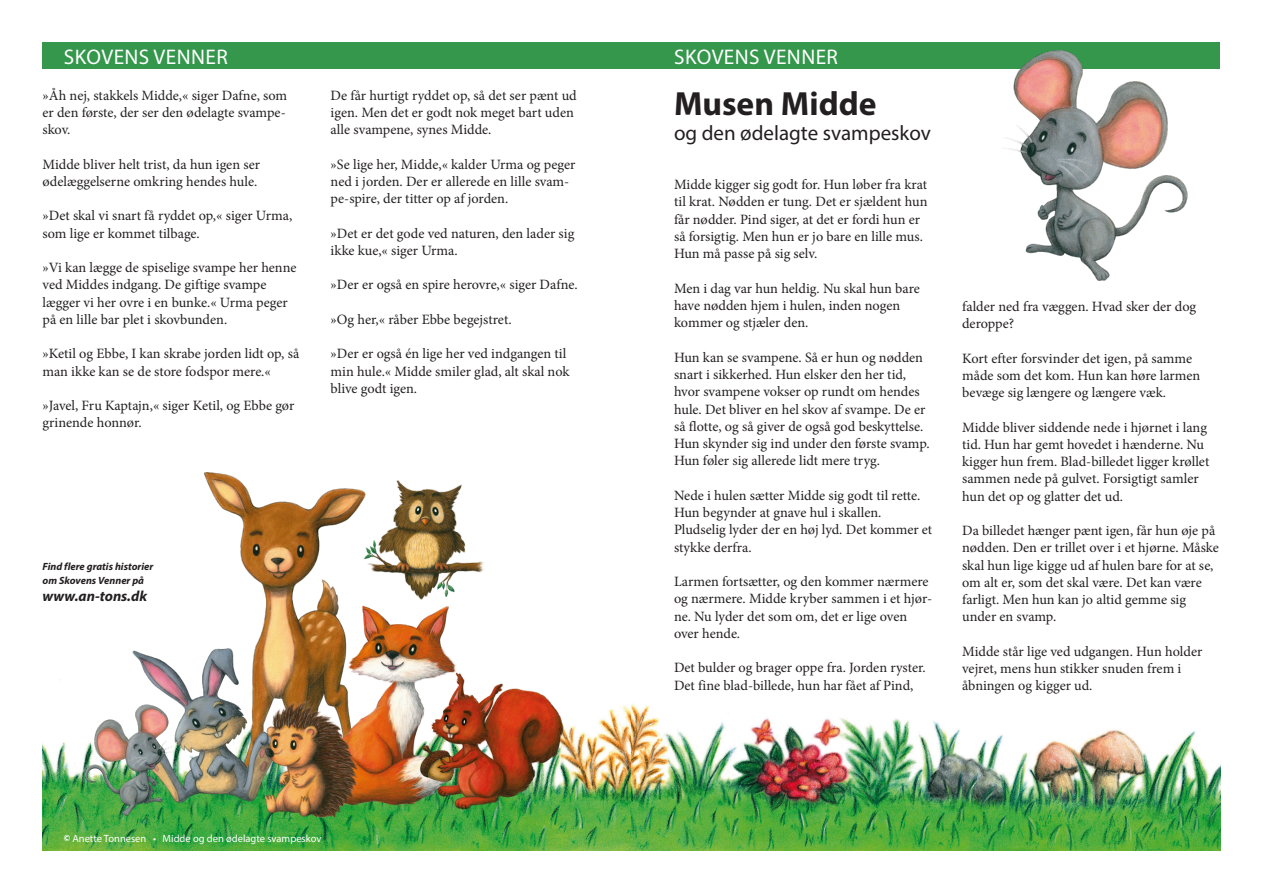
<style>
.page{position:relative;width:1263px;height:893px;background:#fff}
.page>*{position:absolute;margin:0;border:0;box-sizing:border-box;transform-origin:0 0}
.overskrift{font:700 33.6px "Myriad Pro";color:#231f20}
.serie-rubrik{font:21.15px "Myriad Pro";letter-spacing:.02em;color:#fff}
.underoverskrift{font:21px "Myriad Pro";color:#231f20}
.bundtekst{font:italic 700 14.7px "Myriad Pro";color:#231f20}
.brødtekst{font:14.25px/17.2px "Minion Pro";color:#231f20}
.serie-rubrik-2{font:10.5px "Myriad Pro";color:#fff}
.bundtekst-2{font:italic 700 10.5px/13.6px "Myriad Pro";color:#231f20}
.s1{font-family:"Berlin Sans FB"}
</style>
<div class="page">
<div style="left:43px;top:43px;width:1177px;height:26px;background:#34974c"></div>
<img style="left:43px;top:703px;width:1177px;height:148px">
<img style="left:974px;top:42px;width:238px;height:239px">
<img style="left:54px;top:472px;width:535px;height:364px">
<p class="serie-rubrik" style="left:64px;top:44px;width:165px">SKOVENS VENNER</p>
<p class="serie-rubrik" style="left:674px;top:44px;width:165px">SKOVENS VENNER</p>
<p class="overskrift" style="left:674px;top:81px;width:204px">Musen Midde</p>
<p class="underoverskrift" style="left:674px;top:120px;width:258px">og den ødelagte svampeskov</p>
<p class="brødtekst" style="left:674px;top:176px;width:255px">Midde kigger sig godt for. Hun løber fra krat til krat. Nødden er tung. Det er sjældent hun får nødder. Pind siger, at det er fordi hun er så forsigtig. Men hun er jo bare en lille mus.<br>Hun må passe på sig selv.</p>
<p class="brødtekst" style="left:674px;top:280px;width:247px">Men i dag var hun heldig. Nu skal hun bare have nødden hjem i hulen, inden nogen kommer og stjæler den.</p>
<p class="brødtekst" style="left:674px;top:349px;width:257px">Hun kan se svampene. Så er hun og nødden snart i sikkerhed. Hun elsker den her tid, hvor svampene vokser op rundt om hendes hule. Det bliver en hel skov af svampe. De er så flotte, og så giver de også god beskyttelse.<br>Hun skynder sig ind under den første svamp.<br>Hun føler sig allerede lidt mere tryg.</p>
<p class="brødtekst" style="left:674px;top:487px;width:260px">Nede i hulen sætter Midde sig godt til rette.<br>Hun begynder at gnave hul i skallen.<br>Pludselig lyder der en høj lyd. Det kommer et stykke derfra.</p>
<p class="brødtekst" style="left:674px;top:573px;width:260px">Larmen fortsætter, og den kommer nærmere og nærmere. Midde kryber sammen i et hjør&shy;ne. Nu lyder det som om, det er lige oven over hende.</p>
<p class="brødtekst" style="left:674px;top:659px;width:253px">Det bulder og brager oppe fra. Jorden ryster.<br>Det fine blad-billede, hun har fået af Pind,</p>
<p class="brødtekst" style="left:43px;top:87px;width:246px;text-align:justify">»Åh nej, stakkels Midde,« siger Dafne, som er den første, der ser den ødelagte svampe&shy;skov.</p>
<p class="brødtekst" style="left:43px;top:156px;width:219px">Midde bliver helt trist, da hun igen ser ødelæggelserne omkring hendes hule.</p>
<p class="brødtekst" style="left:43px;top:207px;width:251px">»Det skal vi snart få ryddet op,« siger Urma, som lige er kommet tilbage.</p>
<p class="brødtekst" style="left:43px;top:259px;width:256px">»Vi kan lægge de spiselige svampe her henne ved Middes indgang. De giftige svampe lægger vi her ovre i en bunke.« Urma peger på en lille bar plet i skovbunden.</p>
<p class="brødtekst" style="left:43px;top:345px;width:258px">»Ketil og Ebbe, I kan skrabe jorden lidt op, så man ikke kan se de store fodspor mere.«</p>
<p class="brødtekst" style="left:43px;top:397px;width:253px">»Javel, Fru Kaptajn,« siger Ketil, og Ebbe gør grinende honnør.</p>
<p class="brødtekst" style="left:331px;top:87px;width:248px">De får hurtigt ryddet op, så det ser pænt ud igen. Men det er godt nok meget bart uden alle svampene, synes Midde.</p>
<p class="brødtekst" style="left:331px;top:156px;width:246px">»Se lige her, Midde,« kalder Urma og peger ned i jorden. Der er allerede en lille svam&shy;pe-spire, der titter op af jorden.</p>
<p class="brødtekst" style="left:331px;top:225px;width:245px">»Det er det gode ved naturen, den lader sig ikke kue,« siger Urma.</p>
<p class="brødtekst" style="left:331px;top:276px;width:249px">»Der er også en spire herovre,« siger Dafne.</p>
<p class="brødtekst" style="left:331px;top:311px;width:182px">»Og her,« råber Ebbe begejstret.</p>
<p class="brødtekst" style="left:331px;top:345px;width:240px">»Der er også én lige her ved indgangen til min hule.« Midde smiler glad, alt skal nok blive godt igen.</p>
<p class="bundtekst-2" style="left:43px;top:560px;width:112px">Find flere gratis historier om Skovens Venner på</p>
<p class="bundtekst" style="left:43px;top:586px;width:106px">www.an-tons.dk</p>
<p class="brødtekst" style="left:962px;top:298px;width:236px">falder ned fra væggen. Hvad sker der dog deroppe?</p>
<p class="brødtekst" style="left:962px;top:349px;width:240px">Kort efter forsvinder det igen, på samme måde som det kom. Hun kan høre larmen bevæge sig længere og længere væk.</p>
<p class="brødtekst" style="left:962px;top:418px;width:249px">Midde bliver siddende nede i hjørnet i lang tid. Hun har gemt hovedet i hænderne. Nu kigger hun frem. Blad-billedet ligger krøllet sammen nede på gulvet. Forsigtigt samler hun det op og glatter det ud.</p>
<p class="brødtekst" style="left:962px;top:522px;width:258px">Da billedet hænger pænt igen, får hun øje på nødden. Den er trillet over i et hjørne. Måske skal hun lige kigge ud af hulen bare for at se, om alt er, som det skal være. Det kan være farligt. Men hun kan jo altid gemme sig under en svamp.</p>
<p class="brødtekst" style="left:962px;top:643px;width:242px">Midde står lige ved udgangen. Hun holder vejret, mens hun stikker snuden frem i åbningen og kigger ud.</p>
<p class="serie-rubrik-2" style="left:64px;top:832px;width:259px"><span class="s1">©</span> Anette Tonnesen • Midde og den ødelagte svampeskov</p>
</div>
